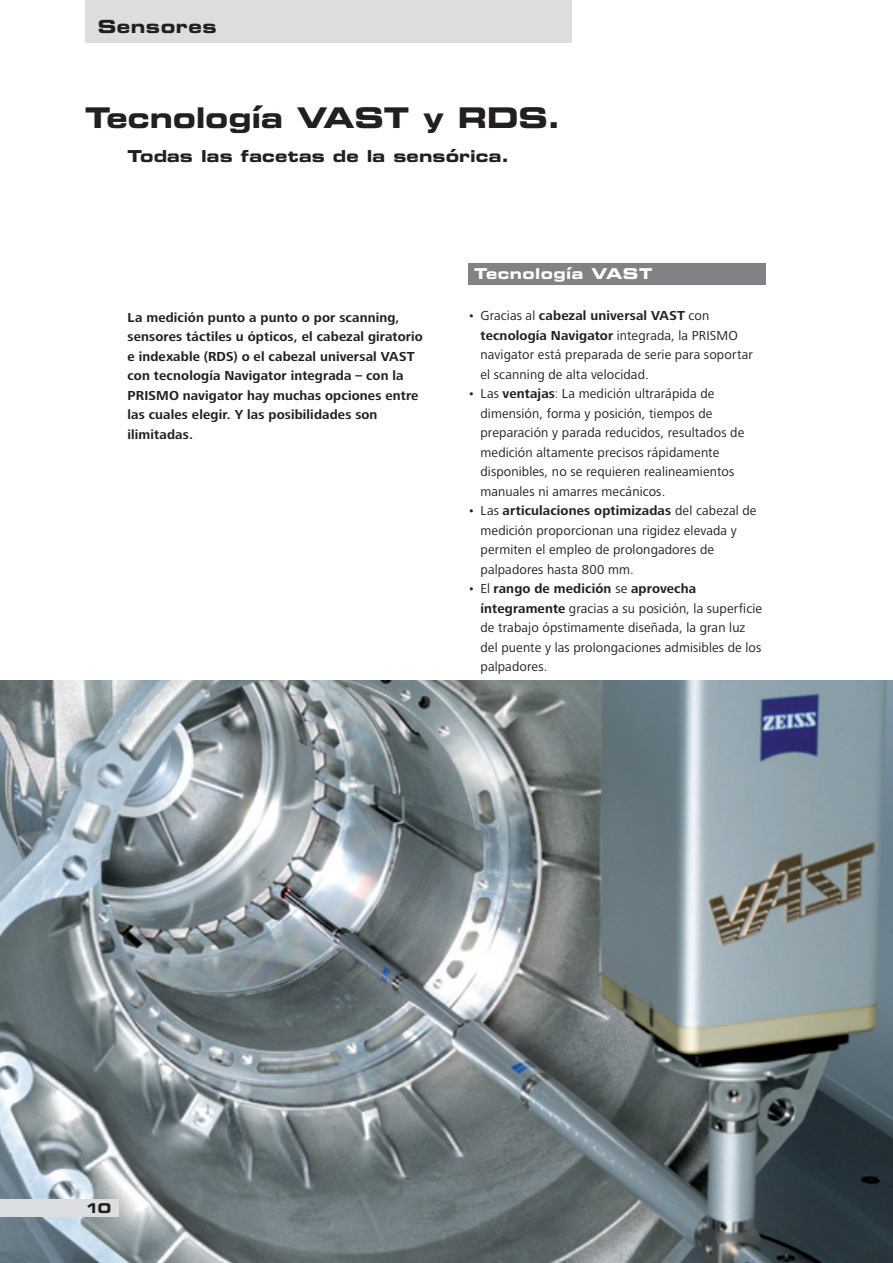
<style>
.page{position:relative;width:893px;height:1263px;background:#fff}
.page>*{position:absolute;margin:0;border:0;box-sizing:border-box;transform-origin:0 0}
.t1{font:28.5px "Eurostile Bold Extended Two";letter-spacing:-.005em;color:#231f20}
.t2{font:18px "Eurostile Bold Extended Two";letter-spacing:.03em;color:#231f20}
.t3{font:16.5px "Eurostile Bold Extended Two";letter-spacing:.005em;color:#231f20}
.t4{font:15px "Eurostile Bold Extended Two";letter-spacing:.03em;color:#fff}
.t5{font:13.5px/19.5px "Frutiger Next LT";letter-spacing:.01em;color:#231f20}
.t6{font:700 13.5px/19.5px "Frutiger Next LT";letter-spacing:.01em;color:#231f20}
.t7{font:13.5px "Eurostile Bold Extended Two";color:#231f20}
.s1{font-weight:700}
.s2{font-weight:300}
</style>
<div class="page">
<div style="left:85px;top:0;width:487px;height:43px;background:#dcdddf"></div>
<img style="left:0;top:680px;width:893px;height:583px">
<div style="left:468px;top:264px;width:297px;height:21px;background:#808285"></div>
<div style="left:0;top:1199px;width:119px;height:17px;background:#dcdddf"></div>
<h2 class="t2" style="left:98px;top:14px;width:120px">Sensores</h2>
<h1 class="t1" style="left:85px;top:98px;width:477px">Tecnología VAST y RDS.</h1>
<p class="t3" style="left:128px;top:144px;width:383px">Todas las facetas de la sensórica.</p>
<p class="t4" style="left:474px;top:263px;width:180px">Tecnología VAST</p>
<p class="t6" style="left:128px;top:308px;width:297px">La medición punto a punto o por scanning, sensores táctiles u ópticos, el cabezal giratorio e indexable (RDS) o el cabezal universal VAST con tecnología Navigator integrada – con la PRISMO navigator hay muchas opciones entre las cuales elegir. Y las posibilidades son ilimitadas.</p>
<p class="t5" style="left:480px;top:306px;width:274px;text-indent:-13px">• Gracias al <span class="s1">cabezal universal VAST</span> con <span class="s1">tecnología Navigator</span> integrada, la PRISMO navigator está preparada de serie para soportar el scanning de alta velocidad.</p>
<p class="t5" style="left:480px;top:384px;width:265px;text-indent:-13px">• Las <span class="s1">ventajas</span><span class="s2">:</span> La medición ultrarápida de dimensión, forma y posición, tiempos de preparación y parada reducidos, resultados de medición altamente precisos rápidamente disponibles, no se requieren realineamientos manuales ni amarres mecánicos.</p>
<p class="t5" style="left:480px;top:501px;width:278px;text-indent:-13px">• Las <span class="s1">articulaciones optimizadas</span> del cabezal de medición proporcionan una rigidez elevada y permiten el empleo de prolongadores de palpadores hasta 800 mm.</p>
<p class="t5" style="left:480px;top:579px;width:283px;text-indent:-13px">• El <span class="s1">rango de medición</span> se <span class="s1">aprovecha íntegramente</span> gracias a su posición, la superficie de trabajo ópstimamente diseñada, la gran luz del puente y las prolongaciones admisibles de los palpadores.</p>
<p class="t7" style="left:85px;top:1198px;width:28px">10</p>
</div>
